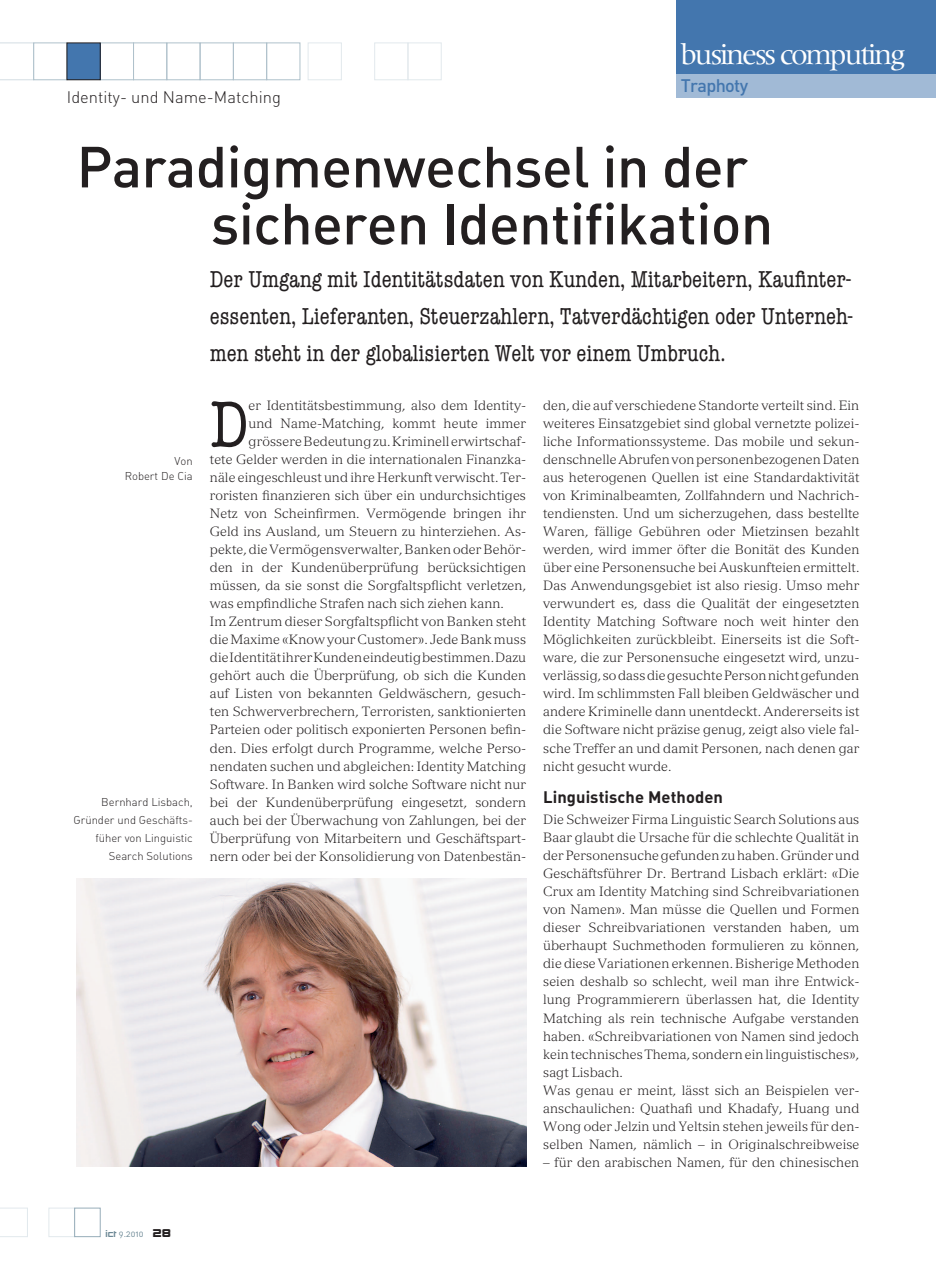
<style>
.page{position:relative;width:936px;height:1263px;background:#fff}
.page>*{position:absolute;margin:0;border:0;box-sizing:border-box;transform-origin:0 0}
.t1{font:condensed 65.55px "American Typewriter Std";color:#231f20}
.t2{font:57px/57px "DIN Medium Alternate";letter-spacing:-.01em;color:#231f20}
.t3{font:30px "Meridien LT Std";letter-spacing:-.075em;color:#fff}
.t4{font:condensed 23.25px/37px "American Typewriter Std";color:#231f20;text-align:justify}
.t5{font:18px "DIN Medium Alternate";letter-spacing:-.035em;color:#4376ae}
.t6{font:16.5px "DIN Light Alternate";color:#231f20}
.t7{font:16.5px "DIN Bold Alternate";letter-spacing:.005em;color:#231f20}
.t8{font:300 13.2px/18px "Versailles LT Std";letter-spacing:.005em;color:#231f20;text-align:justify}
.t9{font:11.25px/18px "DIN Light Alternate";color:#231f20;text-align:right}
.t10{font:9px "DIN Regular Alternate";color:#6c8895}
.s1{font-family:"Ballmer Archi Type";font-size:10.5px}
.s2{font-family:"Ballmer Archi Type";font-size:16.5px;color:#231f20}
</style>
<div class="page">
<div style="left:676px;top:0;width:259px;height:73px;background:#4376ae"></div>
<div style="left:676px;top:75px;width:259px;height:23px;background:#a1bad6"></div>
<svg style="left:0;top:1208px;width:28px;height:29px"></svg>
<div style="left:48px;top:1208px;width:27px;height:29px;border:1px solid #e2e9ed"></div>
<div style="left:74px;top:1208px;width:27px;height:29px;border:1px solid #97adb9"></div>
<svg style="left:0;top:43px;width:33px;height:37px"></svg>
<div style="left:133px;top:43px;width:34px;height:37px;border:1px solid #afc1cb"></div>
<div style="left:166px;top:43px;width:34px;height:37px;border:1px solid #afc1cb"></div>
<div style="left:200px;top:43px;width:34px;height:37px;border:1px solid #afc1cb"></div>
<div style="left:233px;top:43px;width:34px;height:37px;border:1px solid #afc1cb"></div>
<div style="left:266px;top:43px;width:34px;height:37px;border:1px solid #afc1cb"></div>
<div style="left:308px;top:43px;width:34px;height:37px;border:1px solid #e2e9ed"></div>
<div style="left:407px;top:43px;width:34px;height:37px;border:1px solid #e2e9ed"></div>
<div style="left:374px;top:43px;width:34px;height:37px;border:1px solid #e2e9ed"></div>
<div style="left:33px;top:43px;width:34px;height:37px;border:1px solid #afc1cb"></div>
<div style="left:100px;top:43px;width:34px;height:37px;border:1px solid #afc1cb"></div>
<div style="left:67px;top:43px;width:33px;height:37px;background:#4376ae"></div>
<div style="left:67px;top:43px;width:34px;height:37px;border:1px solid #231f20"></div>
<img style="left:77px;top:878px;width:449px;height:288px">
<p class="t6" style="left:67px;top:86px;width:215px">Identity- und Name-Matching</p>
<h3 class="t3" style="left:680px;top:38px;width:226px">business computing</h3>
<h3 class="t5" style="left:680px;top:74px;width:69px">Traphoty</h3>
<h2 class="t2" style="left:211px;top:136px;width:564px;text-indent:-134px">Paradigmenwechsel in der sicheren Identifikation</h2>
<h3 class="t4" style="left:210px;top:261px;width:644px">Der Umgang mit Identitätsdaten von Kunden, Mitarbeitern, Kaufinter&shy;essenten, Lieferanten, Steuerzahlern, Tatverdächtigen oder Unterneh&shy;men steht in der globalisierten Welt vor einem Umbruch.</h3>
<p class="t8" style="left:543px;top:397px;width:318px">den, die auf verschiedene Standorte verteilt sind. Ein weiteres Einsatzgebiet sind global vernetzte polizei&shy;liche Informationssysteme. Das mobile und sekun&shy;denschnelle Abrufen von personenbezogenen Daten aus heterogenen Quellen ist eine Standardaktivität von Kriminalbeamten, Zollfahndern und Nachrich&shy;tendiensten. Und um sicherzugehen, dass bestellte Waren, fällige Gebühren oder Mietzinsen bezahlt werden, wird immer öfter die Bonität des Kunden über eine Personensuche bei Auskunfteien ermittelt.<br>Das Anwendungsgebiet ist also riesig. Umso mehr verwundert es, dass die Qualität der eingesetzten Identity Matching Software noch weit hinter den Möglichkeiten zurückbleibt. Einerseits ist die Soft&shy;ware, die zur Personensuche eingesetzt wird, unzu&shy;verlässig, so dass die gesuchte Person nicht gefunden wird. Im schlimmsten Fall bleiben Geldwäscher und andere Kriminelle dann unentdeckt. Andererseits ist die Software nicht präzise genug, zeigt also viele fal&shy;sche Treffer an und damit Personen, nach denen gar nicht gesucht wurde.</p>
<p class="t7" style="left:543px;top:787px;width:181px">Linguistische Methoden</p>
<p class="t8" style="left:543px;top:811px;width:318px;text-align:left">Die Schweizer Firma Linguistic Search Solutions aus Baar glaubt die Ursache für die schlechte Qualität in der Personensuche gefunden zu haben. Gründer und Geschäftsführer Dr. Bertrand Lisbach erklärt: «Die Crux am Identity Matching sind Schreibvariationen von Namen». Man müsse die Quellen und Formen dieser Schreibvariationen verstanden haben, um überhaupt Suchmethoden formulieren zu können, die diese Variationen erkennen. Bisherige Methoden seien deshalb so schlecht, weil man ihre Entwick&shy;lung Programmierern überlassen hat, die Identity Matching als rein technische Aufgabe verstanden haben. «Schreibvariationen von Namen sind jedoch kein technisches Thema, sondern ein linguistisches», sagt Lisbach.<br>Was genau er meint, lässt sich an Beispielen ver&shy;anschaulichen: Quathafi und Khadafy, Huang und Wong oder Jelzin und Yeltsin stehen jeweils für den&shy;selben Namen, nämlich – in Originalschreibweise</p>
<p class="t8" style="left:543px;top:1153px;width:318px">– für den arabischen Namen, für den chinesischen</p>
<h1 class="t1" style="left:210px;top:388px;width:40px">D</h1>
<p class="t8" style="left:248px;top:397px;width:279px">er Identitätsbestimmung, also dem Identity-</p>
<p class="t8" style="left:248px;top:415px;width:279px">und Name-Matching, kommt heute immer</p>
<p class="t8" style="left:248px;top:433px;width:279px">grössere Bedeutung zu. Kriminell erwirtschaf-</p>
<p class="t8" style="left:210px;top:451px;width:318px">tete Gelder werden in die internationalen Finanzka-</p>
<p class="t8" style="left:210px;top:469px;width:318px">näle eingeschleust und ihre Herkunft verwischt. Ter-</p>
<p class="t8" style="left:210px;top:487px;width:318px">roristen finanzieren sich über ein undurchsichtiges</p>
<p class="t8" style="left:210px;top:505px;width:318px">Netz von Scheinfirmen. Vermögende bringen ihr</p>
<p class="t8" style="left:210px;top:523px;width:318px">Geld ins Ausland, um Steuern zu hinterziehen. As-</p>
<p class="t8" style="left:210px;top:541px;width:318px">pekte, die Vermögensverwalter, Banken oder Behör-</p>
<p class="t8" style="left:210px;top:559px;width:318px">den in der Kundenüberprüfung berücksichtigen</p>
<p class="t8" style="left:210px;top:577px;width:318px">müssen, da sie sonst die Sorgfaltspflicht verletzen,</p>
<p class="t8" style="left:210px;top:595px;width:295px">was empfindliche Strafen nach sich ziehen kann.</p>
<p class="t8" style="left:210px;top:613px;width:318px">Im Zentrum dieser Sorgfaltspflicht von Banken steht</p>
<p class="t8" style="left:210px;top:631px;width:318px">die Maxime «Know your Customer». Jede Bank muss</p>
<p class="t8" style="left:210px;top:649px;width:318px">die Identität ihrer Kunden eindeutig bestimmen. Dazu</p>
<p class="t8" style="left:210px;top:667px;width:318px">gehört auch die Überprüfung, ob sich die Kunden</p>
<p class="t8" style="left:210px;top:685px;width:318px">auf Listen von bekannten Geldwäschern, gesuch-</p>
<p class="t8" style="left:210px;top:703px;width:318px">ten Schwerverbrechern, Terroristen, sanktionierten</p>
<p class="t8" style="left:210px;top:721px;width:318px">Parteien oder politisch exponierten Personen befin-</p>
<p class="t8" style="left:210px;top:739px;width:316px">den. Dies erfolgt durch Programme, welche Perso-</p>
<p class="t8" style="left:210px;top:757px;width:318px">nendaten suchen und abgleichen: Identity Matching</p>
<p class="t8" style="left:210px;top:775px;width:318px">Software. In Banken wird solche Software nicht nur</p>
<p class="t8" style="left:210px;top:793px;width:318px">bei der Kundenüberprüfung eingesetzt, sondern</p>
<p class="t8" style="left:210px;top:811px;width:318px">auch bei der Überwachung von Zahlungen, bei der</p>
<p class="t8" style="left:210px;top:829px;width:318px">Überprüfung von Mitarbeitern und Geschäftspart-</p>
<p class="t8" style="left:210px;top:847px;width:318px">nern oder bei der Konsolidierung von Datenbestän-</p>
<p class="t9" style="left:125px;top:453px;width:70px;line-height:15px">Von<br>Robert De Cia</p>
<p class="t9" style="left:73px;top:793px;width:121px">Bernhard Lisbach,<br>Gründer und Geschäfts&shy;füher von Linguistic<br>Search Solutions</p>
<p class="t10" style="left:105px;top:1228px;width:67px"><span class="s1">ict</span> 9.2010 <span class="s2">28</span></p>
</div>
